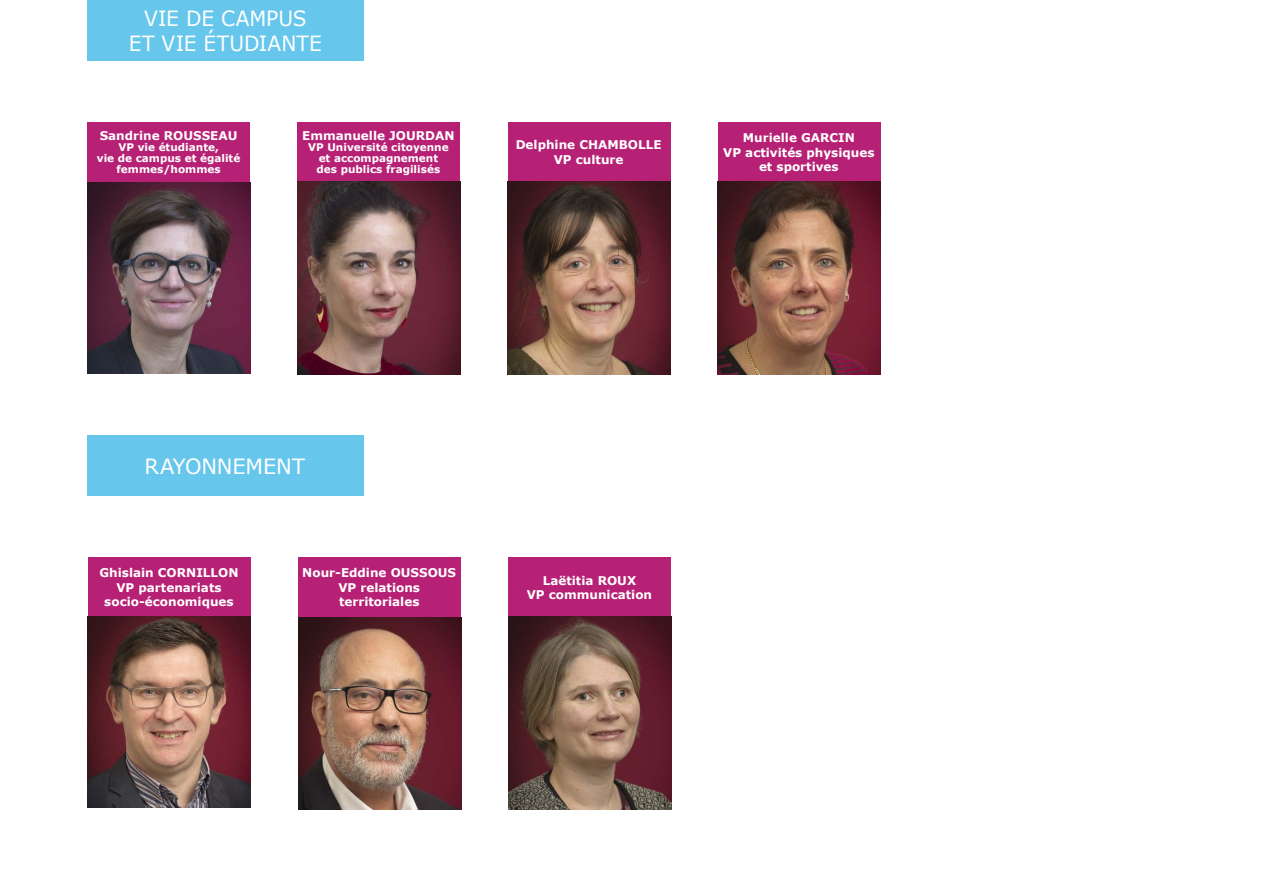
<style>
.page{position:relative;width:1263px;height:893px;background:#fff}
.page>*{position:absolute;margin:0;border:0;box-sizing:border-box;transform-origin:0 0}
.t1{font:21px/25.2px "Verdana";letter-spacing:-.005em;color:#fff;text-align:center;scale:.96 1}
.t2{font:21px "Verdana";letter-spacing:-.005em;color:#fff}
.t3{font:700 12px/14.4px "Verdana";color:#fff;text-align:center}
.t4{font:700 10.5px/11.2px "Verdana";color:#fff;text-align:center}
</style>
<div class="page">
<div style="left:508px;top:122px;width:162px;height:60px;background:#b62175"></div>
<img style="left:508px;top:181px;width:162px;height:193px">
<div style="left:718px;top:122px;width:163px;height:60px;background:#b62175"></div>
<img style="left:718px;top:181px;width:163px;height:193px">
<div style="left:87px;top:0;width:277px;height:61px;background:#66c6eb"></div>
<div style="left:87px;top:122px;width:163px;height:60px;background:#b62175"></div>
<img style="left:87px;top:182px;width:163px;height:191px">
<div style="left:297px;top:122px;width:163px;height:60px;background:#b62175"></div>
<img style="left:297px;top:181px;width:163px;height:193px">
<div style="left:88px;top:557px;width:163px;height:60px;background:#b62175"></div>
<img style="left:88px;top:617px;width:163px;height:191px">
<div style="left:508px;top:557px;width:163px;height:60px;background:#b62175"></div>
<img style="left:508px;top:617px;width:163px;height:192px">
<div style="left:298px;top:557px;width:163px;height:60px;background:#b62175"></div>
<img style="left:298px;top:617px;width:163px;height:192px">
<div style="left:87px;top:435px;width:277px;height:61px;background:#66c6eb"></div>
<h1 class="t1" style="left:129px;top:5px;width:203px">VIE DE CAMPUS<br>ET VIE ÉTUDIANTE</h1>
<p class="t3" style="left:100px;top:128px;width:139px">Sandrine ROUSSEAU</p>
<p class="t4" style="left:97px;top:141px;width:145px">VP vie étudiante,<br>vie de campus et égalité femmes/hommes</p>
<p class="t3" style="left:302px;top:128px;width:154px">Emmanuelle JOURDAN</p>
<p class="t4" style="left:308px;top:141px;width:142px">VP Université citoyenne et accompagnement des publics fragilisés</p>
<p class="t3" style="left:516px;top:138px;width:147px">Delphine CHAMBOLLE<br>VP culture</p>
<p class="t3" style="left:723px;top:130px;width:153px">Murielle GARCIN<br>VP activités physiques et sportives</p>
<h1 class="t2" style="left:144px;top:452px;width:162px">RAYONNEMENT</h1>
<p class="t3" style="left:100px;top:566px;width:141px">Ghislain CORNILLON<br>VP partenariats socio-économiques</p>
<p class="t3" style="left:527px;top:573px;width:127px">Laëtitia ROUX<br>VP communication</p>
<p class="t3" style="left:302px;top:566px;width:155px">Nour-Eddine OUSSOUS<br>VP relations territoriales</p>
</div>
